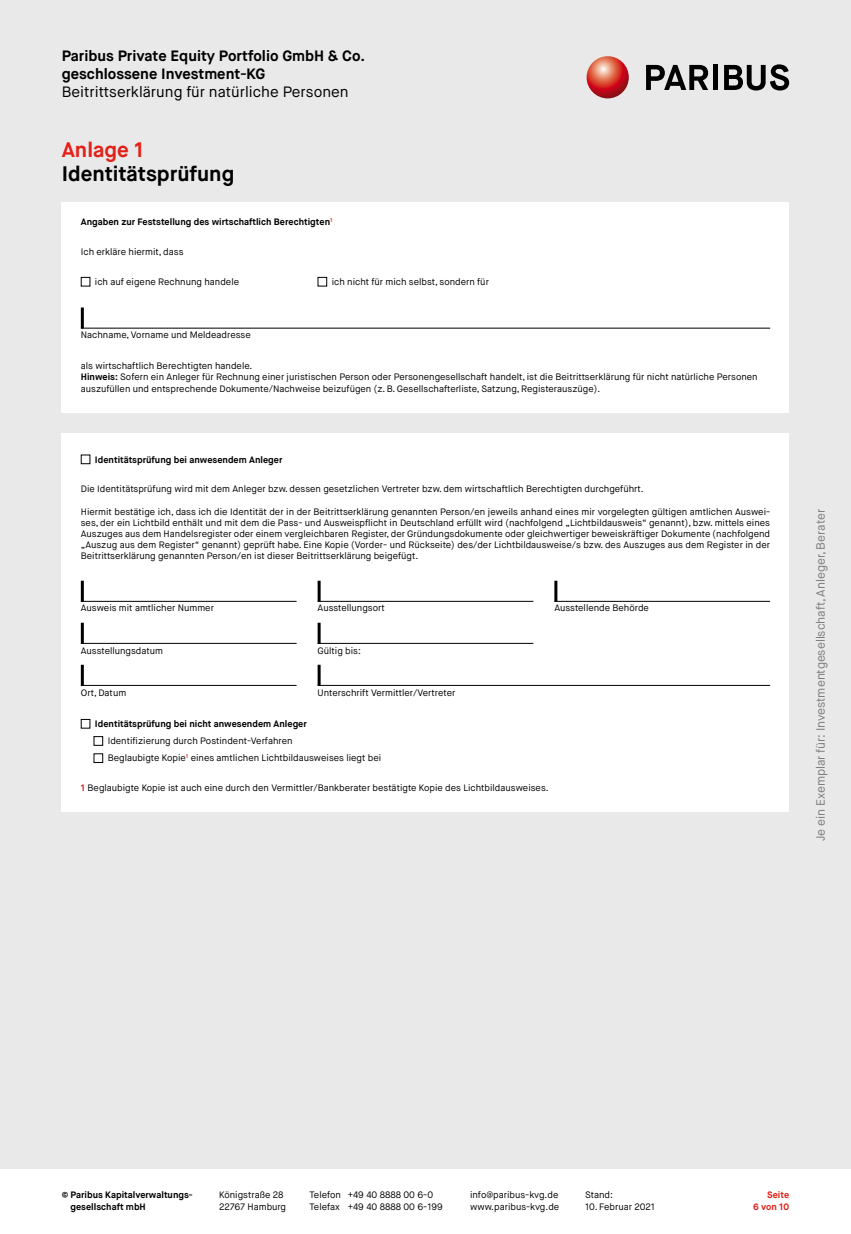
<style>
.page{position:relative;width:851px;height:1234px;background:#fff}
.page>*{position:absolute;margin:0;border:0;box-sizing:border-box;transform-origin:0 0}
.t1{font:700 21px "Maison Neue";color:#000}
.t2{font:700 21px "Maison Neue";color:#e32119}
.t3{font:700 15px/18px "Maison Neue";color:#000}
.t4{font:15px "Maison Neue";color:#000}
.t5{font:12px "Maison Neue";letter-spacing:-.005em;color:#7b7c7e}
.t6{font:9.3px/11.1px "Maison Neue";color:#000}
.t7{font:700 9.3px/11.1px "Maison Neue";color:#000}
.t8{font:700 9.3px/11.1px "Maison Neue";color:#e32119;text-align:right}
.s1{font-weight:700}
.s2{font-weight:700;color:#e32119}
</style>
<div class="page">
<div style="left:0;top:0;width:850px;height:1168px;background:#e9e9ea"></div>
<svg style="left:586px;top:56px;width:42px;height:42px"></svg>
<svg style="left:646px;top:65px;width:62px;height:25px"></svg>
<hr style="left:713px;top:65px;width:4px;height:25px;background:#000">
<svg style="left:724px;top:64px;width:65px;height:26px"></svg>
<div style="left:62px;top:433px;width:727px;height:378px;background:#fff"></div>
<div style="left:62px;top:202px;width:727px;height:210px;background:#fff"></div>
<div style="left:317px;top:277px;width:10px;height:9px;border:1px solid #000"></div>
<hr style="left:81px;top:307px;width:3px;height:21px;background:#000">
<hr style="left:81px;top:328px;width:689px;height:1px;background:#000">
<div style="left:81px;top:277px;width:9px;height:9px;border:1px solid #000"></div>
<div style="left:81px;top:454px;width:9px;height:10px;border:1px solid #000"></div>
<div style="left:81px;top:719px;width:9px;height:9px;border:1px solid #000"></div>
<div style="left:94px;top:736px;width:9px;height:9px;border:1px solid #000"></div>
<hr style="left:81px;top:580px;width:3px;height:21px;background:#000">
<hr style="left:81px;top:601px;width:215px;height:1px;background:#000">
<hr style="left:81px;top:622px;width:3px;height:21px;background:#000">
<hr style="left:81px;top:643px;width:215px;height:1px;background:#000">
<hr style="left:317px;top:622px;width:3px;height:21px;background:#000">
<hr style="left:317px;top:643px;width:216px;height:1px;background:#000">
<hr style="left:317px;top:580px;width:3px;height:21px;background:#000">
<hr style="left:317px;top:601px;width:216px;height:1px;background:#000">
<hr style="left:554px;top:580px;width:3px;height:21px;background:#000">
<hr style="left:554px;top:601px;width:216px;height:1px;background:#000">
<hr style="left:81px;top:664px;width:3px;height:21px;background:#000">
<hr style="left:81px;top:685px;width:215px;height:1px;background:#000">
<hr style="left:317px;top:664px;width:3px;height:21px;background:#000">
<hr style="left:317px;top:685px;width:453px;height:1px;background:#000">
<h2 class="t3" style="left:62px;top:47px;width:305px">Paribus Private Equity Portfolio GmbH &amp; Co. geschlossene Investment-KG</h2>
<h2 class="t4" style="left:62px;top:83px;width:288px">Beitrittserklärung für natürliche Personen</h2>
<h1 class="t2" style="left:62px;top:137px;width:84px">Anlage 1</h1>
<h1 class="t1" style="left:62px;top:161px;width:174px">Identitätsprüfung</h1>
<p class="t7" style="left:81px;top:216px;width:253px">Angaben zur Feststellung des wirtschaftlich Berechtigten<sup>1</sup></p>
<p class="t6" style="left:81px;top:246px;width:104px">Ich erkläre hiermit, dass</p>
<p class="t6" style="left:95px;top:276px;width:146px">ich auf eigene Rechnung handele</p>
<p class="t6" style="left:81px;top:329px;width:171px">Nachname, Vorname und Meldeadresse</p>
<p class="t6" style="left:332px;top:276px;width:159px">ich nicht für mich selbst, sondern für</p>
<p class="t6" style="left:81px;top:360px;width:678px">als wirtschaftlich Berechtigten handele.<br><span class="s1">Hinweis:</span> Sofern ein Anleger für Rechnung einer juristischen Person oder Personengesellschaft handelt, ist die Beitrittserklärung für nicht natürliche Personen auszufüllen und entsprechende Dokumente/Nachweise beizufügen (z. B. Gesellschafterliste, Satzung, Registerauszüge).</p>
<p class="t7" style="left:95px;top:454px;width:189px">Identitätsprüfung bei anwesendem Anleger</p>
<p class="t6" style="left:81px;top:483px;width:564px">Die Identitätsprüfung wird mit dem Anleger bzw. dessen gesetzlichen Vertreter bzw. dem wirtschaftlich Berechtigten durchgeführt.</p>
<p class="t6" style="left:81px;top:506px;width:690px;text-align:justify">Hiermit bestätige ich, dass ich die Identität der in der Beitrittserklärung genannten Person/en jeweils anhand eines mir vorgelegten gültigen amtlichen Auswei&shy;ses, der ein Lichtbild enthält und mit dem die Pass- und Ausweispflicht in Deutschland erfüllt wird (nachfolgend „Lichtbildausweis“ genannt), bzw. mittels eines Auszuges aus dem Handelsregister oder einem vergleichbaren Register, der Gründungsdokumente oder gleichwertiger beweiskräftiger Dokumente (nachfolgend „Auszug aus dem Register“ genannt) geprüft habe. Eine Kopie (Vorder- und Rückseite) des/der Lichtbildausweise/s bzw. des Auszuges aus dem Register in der Beitrittserklärung genannten Person/en ist dieser Beitrittserklärung beigefügt.</p>
<p class="t6" style="left:81px;top:602px;width:135px">Ausweis mit amtlicher Nummer</p>
<p class="t6" style="left:81px;top:644px;width:84px">Ausstellungsdatum</p>
<p class="t6" style="left:317px;top:644px;width:45px">Gültig bis:</p>
<p class="t6" style="left:317px;top:602px;width:69px">Ausstellungsort</p>
<p class="t6" style="left:554px;top:602px;width:96px">Ausstellende Behörde</p>
<p class="t6" style="left:81px;top:686px;width:47px">Ort, Datum</p>
<p class="t6" style="left:317px;top:686px;width:139px">Unterschrift Vermittler/Vertreter</p>
<p class="t7" style="left:95px;top:718px;width:213px">Identitätsprüfung bei nicht anwesendem Anleger</p>
<p class="t6" style="left:108px;top:732px;width:275px;line-height:17.1px">Identifizierung durch Postindent-Verfahren<br>Beglaubigte Kopie<sup>1</sup> eines amtlichen Lichtbildausweises liegt bei</p>
<p class="t6" style="left:81px;top:782px;width:469px"><span class="s2">1</span> Beglaubigte Kopie ist auch eine durch den Vermittler/Bankberater bestätigte Kopie des Lichtbildausweises.</p>
<p class="t5" style="left:813px;top:841px;width:333px;rotate:-90deg">Je ein Exemplar für: Investmentgesellschaft, Anleger, Berater</p>
<p class="t7" style="left:70px;top:1189px;width:123px;text-indent:-9px">© Paribus Kapitalverwaltungs&shy;gesellschaft mbH</p>
<p class="t6" style="left:219px;top:1189px;width:68px">Königstraße 28<br>22767 Hamburg</p>
<p class="t6" style="left:309px;top:1189px;width:135px">Telefon +49 40 8888 00 6-0<br>Telefax +49 40 8888 00 6-199</p>
<p class="t6" style="left:470px;top:1189px;width:91px">info@paribus-kvg.de www.paribus-kvg.de</p>
<p class="t6" style="left:585px;top:1189px;width:29px">Stand:</p>
<p class="t6" style="left:585px;top:1200px;width:72px">10. Februar 2021</p>
<p class="t8" style="left:752px;top:1189px;width:38px">Seite<br>6 von 10</p>
</div>
